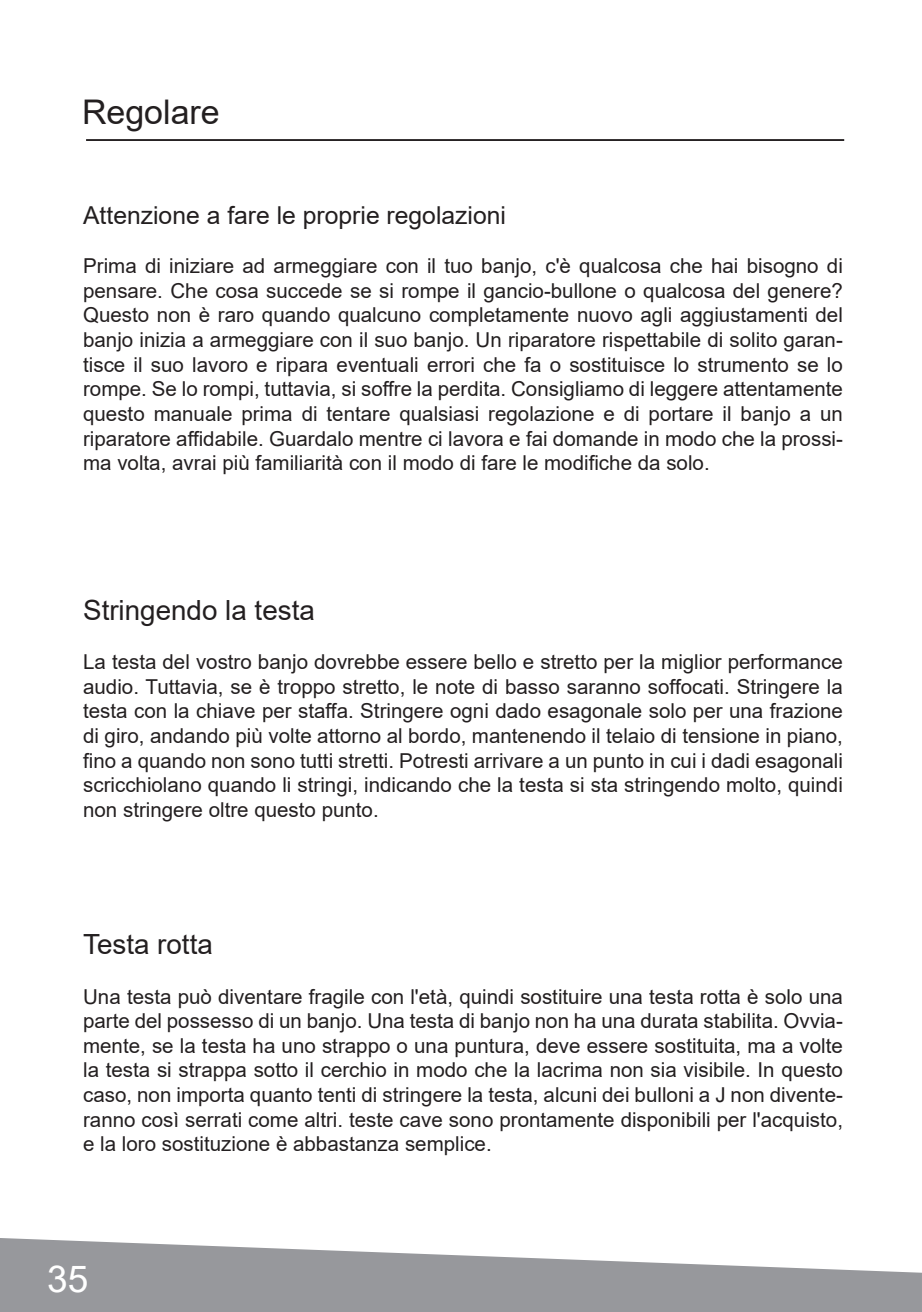
<style>
.page{position:relative;width:922px;height:1312px;background:#fff}
.page>*{position:absolute;margin:0;border:0;box-sizing:border-box;transform-origin:0 0}
.t1{font:37px "Arial";color:#fff}
.t2{font:34px "Arial";color:#231f20}
.t3{font:27.75px "Arial";color:#231f20}
.t4{font:24.75px "Arial";color:#231f20}
.t5{font:20.5px/24.5px "Arial";color:#231f20;text-align:justify}
</style>
<div class="page">
<hr style="left:86px;top:139px;width:758px;height:2px;background:#231f20">
<svg style="left:0;top:1238px;width:921px;height:73px;fill:#97989c"></svg>
<h2 class="t2" style="left:82px;top:88px;width:139px">Regolare</h2>
<p class="t4" style="left:83px;top:198px;width:424px">Attenzione a fare le proprie regolazioni</p>
<p class="t5" style="left:83px;top:253px;width:761px">Prima di iniziare ad armeggiare con il tuo banjo, c'è qualcosa che hai bisogno di pensare. Che cosa succede se si rompe il gancio-bullone o qualcosa del genere?<br>Questo non è raro quando qualcuno completamente nuovo agli aggiustamenti del banjo inizia a armeggiare con il suo banjo. Un riparatore rispettabile di solito garan&shy;tisce il suo lavoro e ripara eventuali errori che fa o sostituisce lo strumento se lo rompe. Se lo rompi, tuttavia, si soffre la perdita. Consigliamo di leggere attentamente questo manuale prima di tentare qualsiasi regolazione e di portare il banjo a un riparatore affidabile. Guardalo mentre ci lavora e fai domande in modo che la prossi&shy;ma volta, avrai più familiarità con il modo di fare le modifiche da solo.</p>
<h3 class="t3" style="left:83px;top:590px;width:233px">Stringendo la testa</h3>
<p class="t5" style="left:83px;top:649px;width:761px">La testa del vostro banjo dovrebbe essere bello e stretto per la miglior performance audio. Tuttavia, se è troppo stretto, le note di basso saranno soffocati. Stringere la testa con la chiave per staffa. Stringere ogni dado esagonale solo per una frazione di giro, andando più volte attorno al bordo, mantenendo il telaio di tensione in piano, fino a quando non sono tutti stretti. Potresti arrivare a un punto in cui i dadi esagonali scricchiolano quando li stringi, indicando che la testa si sta stringendo molto, quindi non stringere oltre questo punto.</p>
<h3 class="t3" style="left:83px;top:925px;width:131px">Testa rotta</h3>
<p class="t5" style="left:83px;top:983px;width:761px">Una testa può diventare fragile con l'età, quindi sostituire una testa rotta è solo una parte del possesso di un banjo. Una testa di banjo non ha una durata stabilita. Ovvia&shy;mente, se la testa ha uno strappo o una puntura, deve essere sostituita, ma a volte la testa si strappa sotto il cerchio in modo che la lacrima non sia visibile. In questo caso, non importa quanto tenti di stringere la testa, alcuni dei bulloni a J non divente&shy;ranno così serrati come altri. teste cave sono prontamente disponibili per l'acquisto, e la loro sostituzione è abbastanza semplice.</p>
<h1 class="t1" style="left:47px;top:1251px;width:43px">352910</h1>
</div>
